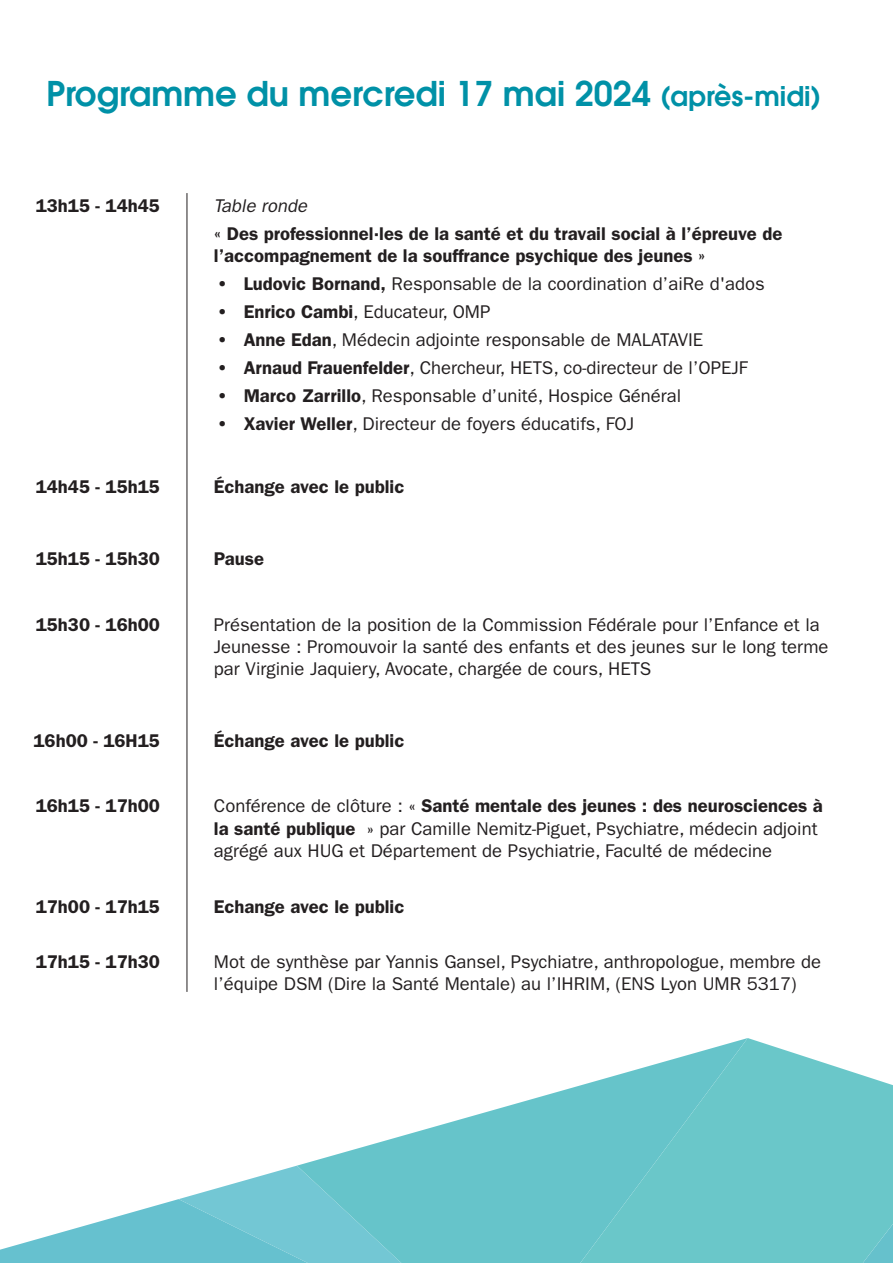
<style>
.page{position:relative;width:893px;height:1263px;background:#fff}
.page>*{position:absolute;margin:0;border:0;box-sizing:border-box;transform-origin:0 0}
.t1{font:600 33.9px "ITC Avant Garde Std";color:#0091a7}
.t2{font:18.45px/22.2px "ITC Franklin Gothic Std";color:#231f20}
.t3{font:600 18.45px/22.2px "ITC Franklin Gothic Std";color:#231f20}
.t4{font:italic 18.45px "ITC Franklin Gothic Std";color:#231f20}
.s1{font-size:27px}
.s2{font-weight:600}
</style>
<div class="page">
<hr style="left:186px;top:193px;width:1px;height:799px;background:#231f20">
<svg style="left:748px;top:1038px;width:145px;height:225px;fill:#6ac7c9"></svg>
<div style="left:771px;top:1113px;width:122px;height:150px;background:#6ac7c9"></div>
<svg style="left:0;top:1166px;width:297px;height:97px"></svg>
<svg style="left:297px;top:1038px;width:451px;height:225px;fill:#6ac7ca"></svg>
<p class="t1" style="left:46px;top:71px;width:776px">Programme du mercredi 17 mai 2024 <span class="s1">(après-midi)</span></p>
<p class="t3" style="left:36px;top:194px;width:126px">13h15 - 14h45</p>
<p class="t4" style="left:214px;top:195px;width:99px">Table ronde</p>
<p class="t3" style="left:214px;top:222px;width:570px">« Des professionnel·les de la santé et du travail social à l’épreuve de l’accompagnement de la souffrance psychique des jeunes »</p>
<p class="t2" style="left:217px;top:273px;width:550px"><span class="s2">• Ludovic Bornand,</span> Responsable de la coordination d’aiRe d'ados</p>
<p class="t2" style="left:217px;top:301px;width:275px"><span class="s2">• Enrico Cambi</span>, Educateur, OMP</p>
<p class="t2" style="left:217px;top:329px;width:488px"><span class="s2">• Anne Edan</span>, Médecin adjointe responsable de MALATAVIE</p>
<p class="t2" style="left:217px;top:357px;width:533px"><span class="s2">• Arnaud Frauenfelder</span>, Chercheur, HETS, co-directeur de l’OPEJF</p>
<p class="t2" style="left:217px;top:385px;width:466px"><span class="s2">• Marco Zarrillo</span>, Responsable d’unité, Hospice Général</p>
<p class="t2" style="left:217px;top:413px;width:419px"><span class="s2">• Xavier Weller</span>, Directeur de foyers éducatifs, FOJ</p>
<p class="t3" style="left:36px;top:475px;width:126px">14h45 - 15h15</p>
<p class="t3" style="left:214px;top:475px;width:192px">Échange avec le public</p>
<p class="t3" style="left:36px;top:548px;width:126px">15h15 - 15h30</p>
<p class="t3" style="left:214px;top:548px;width:52px">Pause</p>
<p class="t3" style="left:36px;top:614px;width:126px">15h30 - 16h00</p>
<p class="t2" style="left:214px;top:614px;width:616px">Présentation de la position de la Commission Fédérale pour l’Enfance et la<br>Jeunesse : Promouvoir la santé des enfants et des jeunes sur le long terme par Virginie Jaquiery, Avocate, chargée de cours, HETS</p>
<p class="t3" style="left:34px;top:730px;width:128px">16h00 - 16H15</p>
<p class="t3" style="left:214px;top:730px;width:192px">Échange avec le public</p>
<p class="t3" style="left:36px;top:795px;width:126px">16h15 - 17h00</p>
<p class="t2" style="left:214px;top:795px;width:610px">Conférence de clôture : « <span class="s2">Santé mentale des jeunes : des neurosciences à la santé publique</span> » par Camille Nemitz-Piguet, Psychiatre, médecin adjoint agrégé aux HUG et Département de Psychiatrie, Faculté de médecine</p>
<p class="t3" style="left:36px;top:896px;width:126px">17h00 - 17h15</p>
<p class="t3" style="left:214px;top:896px;width:192px">Echange avec le public</p>
<p class="t2" style="left:214px;top:951px;width:609px">Mot de synthèse par Yannis Gansel, Psychiatre, anthropologue, membre de l’équipe DSM (Dire la Santé Mentale) au l’IHRIM, (ENS Lyon UMR 5317)</p>
<p class="t3" style="left:36px;top:951px;width:126px">17h15 - 17h30</p>
</div>
